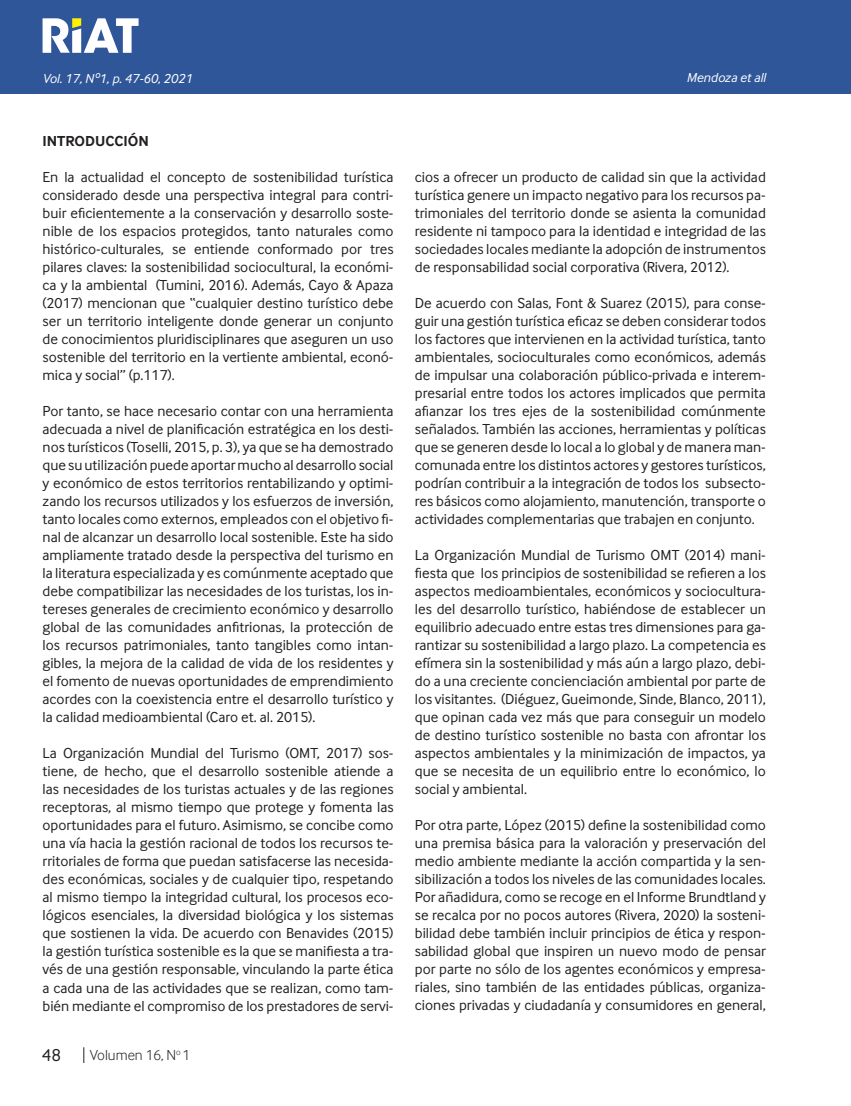
<style>
.page{position:relative;width:851px;height:1106px;background:#fff}
.page>*{position:absolute;margin:0;border:0;box-sizing:border-box;transform-origin:0 0}
.t1{font:18px "Inter Face";color:#231f20}
.Cuerpo_de_Texto{font:15px/18px "Inter Face";color:#231f20;text-align:justify}
.t2{font:300 15px "Inter Face";color:#231f20}
.Cuerpo_de_Texto-2{font:700 15px "Inter Face";color:#231f20}
.Cuño_de_pagina{font:italic 13.5px "Inter Face";color:#fff}
</style>
<div class="page">
<div style="left:0;top:0;width:850px;height:94px;background:#2f5699"></div>
<hr style="left:850px;top:0;width:1px;height:94px;background:#2f5699">
<svg style="left:43px;top:18px;width:95px;height:35px"></svg>
<svg style="left:83px;top:1047px;width:1px;height:16px"></svg>
<p class="Cuño_de_pagina" style="left:43px;top:71px;width:151px">Vol. 17, Nº1, p. 47-60, 2021</p>
<p class="Cuño_de_pagina" style="left:686px;top:70px;width:81px">Mendoza et all</p>
<p class="Cuerpo_de_Texto-2" style="left:43px;top:132px;width:108px">INTRODUCCIÓN</p>
<p class="Cuerpo_de_Texto" style="left:43px;top:168px;width:352px">En la actualidad el concepto de sostenibilidad turística considerado desde una perspectiva integral para contri&shy;buir eficientemente a la conservación y desarrollo soste&shy;nible de los espacios protegidos, tanto naturales como histórico-culturales, se entiende conformado por tres pilares claves: la sostenibilidad sociocultural, la económi&shy;ca y la ambiental (Tumini, 2016). Además, Cayo &amp; Apaza (2017) mencionan que “cualquier destino turístico debe ser un territorio inteligente donde generar un conjunto de conocimientos pluridisciplinares que aseguren un uso sostenible del territorio en la vertiente ambiental, econó&shy;mica y social” (p.117).</p>
<p class="Cuerpo_de_Texto" style="left:43px;top:402px;width:352px">Por tanto, se hace necesario contar con una herramienta adecuada a nivel de planificación estratégica en los desti&shy;nos turísticos (Toselli, 2015, p. 3), ya que se ha demostrado que su utilización puede aportar mucho al desarrollo social y económico de estos territorios rentabilizando y optimi&shy;zando los recursos utilizados y los esfuerzos de inversión, tanto locales como externos, empleados con el objetivo fi&shy;nal de alcanzar un desarrollo local sostenible. Este ha sido ampliamente tratado desde la perspectiva del turismo en la literatura especializada y es comúnmente aceptado que debe compatibilizar las necesidades de los turistas, los in&shy;tereses generales de crecimiento económico y desarrollo global de las comunidades anfitrionas, la protección de los recursos patrimoniales, tanto tangibles como intan&shy;gibles, la mejora de la calidad de vida de los residentes y el fomento de nuevas oportunidades de emprendimiento acordes con la coexistencia entre el desarrollo turístico y la calidad medioambiental (Caro et. al. 2015).</p>
<p class="Cuerpo_de_Texto" style="left:43px;top:744px;width:352px">La Organización Mundial del Turismo (OMT, 2017) sos&shy;tiene, de hecho, que el desarrollo sostenible atiende a las necesidades de los turistas actuales y de las regiones receptoras, al mismo tiempo que protege y fomenta las oportunidades para el futuro. Asimismo, se concibe como una vía hacia la gestión racional de todos los recursos te&shy;rritoriales de forma que puedan satisfacerse las necesida&shy;des económicas, sociales y de cualquier tipo, respetando al mismo tiempo la integridad cultural, los procesos eco&shy;lógicos esenciales, la diversidad biológica y los sistemas que sostienen la vida. De acuerdo con Benavides (2015) la gestión turística sostenible es la que se manifiesta a tra&shy;vés de una gestión responsable, vinculando la parte ética a cada una de las actividades que se realizan, como tam&shy;bién mediante el compromiso de los prestadores de servi-</p>
<p class="t1" style="left:42px;top:1045px;width:21px">48</p>
<p class="t2" style="left:90px;top:1046px;width:102px">Volumen 16, N<sup>o</sup> 1</p>
<p class="Cuerpo_de_Texto" style="left:415px;top:168px;width:352px">cios a ofrecer un producto de calidad sin que la actividad turística genere un impacto negativo para los recursos pa&shy;trimoniales del territorio donde se asienta la comunidad residente ni tampoco para la identidad e integridad de las sociedades locales mediante la adopción de instrumentos de responsabilidad social corporativa (Rivera, 2012).</p>
<p class="Cuerpo_de_Texto" style="left:415px;top:294px;width:352px">De acuerdo con Salas, Font &amp; Suarez (2015), para conse&shy;guir una gestión turística eficaz se deben considerar todos los factores que intervienen en la actividad turística, tanto ambientales, socioculturales como económicos, además de impulsar una colaboración público-privada e interem&shy;presarial entre todos los actores implicados que permita afianzar los tres ejes de la sostenibilidad comúnmente señalados. También las acciones, herramientas y políticas que se generen desde lo local a lo global y de manera man&shy;comunada entre los distintos actores y gestores turísticos, podrían contribuir a la integración de todos los subsecto&shy;res básicos como alojamiento, manutención, transporte o actividades complementarias que trabajen en conjunto.</p>
<p class="Cuerpo_de_Texto" style="left:415px;top:546px;width:352px">La Organización Mundial de Turismo OMT (2014) mani&shy;fiesta que los principios de sostenibilidad se refieren a los aspectos medioambientales, económicos y sociocultura&shy;les del desarrollo turístico, habiéndose de establecer un equilibrio adecuado entre estas tres dimensiones para ga&shy;rantizar su sostenibilidad a largo plazo. La competencia es efímera sin la sostenibilidad y más aún a largo plazo, debi&shy;do a una creciente concienciación ambiental por parte de los visitantes. (Diéguez, Gueimonde, Sinde, Blanco, 2011), que opinan cada vez más que para conseguir un modelo de destino turístico sostenible no basta con afrontar los aspectos ambientales y la minimización de impactos, ya que se necesita de un equilibrio entre lo económico, lo social y ambiental.</p>
<p class="Cuerpo_de_Texto" style="left:415px;top:816px;width:352px">Por otra parte, López (2015) define la sostenibilidad como una premisa básica para la valoración y preservación del medio ambiente mediante la acción compartida y la sen&shy;sibilización a todos los niveles de las comunidades locales.<br>Por añadidura, como se recoge en el Informe Brundtland y se recalca por no pocos autores (Rivera, 2020) la sosteni&shy;bilidad debe también incluir principios de ética y respon&shy;sabilidad global que inspiren un nuevo modo de pensar por parte no sólo de los agentes económicos y empresa&shy;riales, sino también de las entidades públicas, organiza&shy;ciones privadas y ciudadanía y consumidores en general,</p>
</div>
